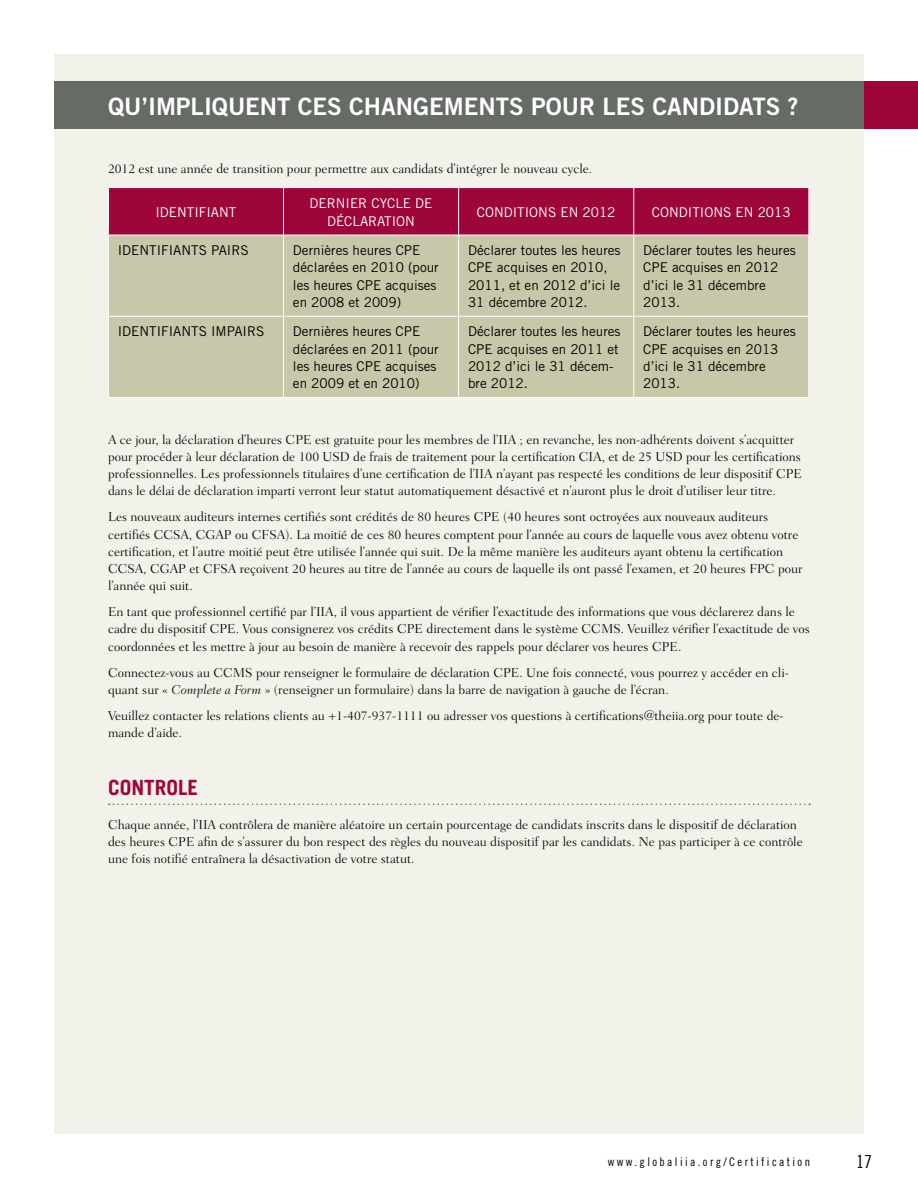
<style>
.page{position:relative;width:918px;height:1188px;background:#fff}
.page>*{position:absolute;margin:0;border:0;box-sizing:border-box;transform-origin:0 0}
.t1{font:24px "Trade Gothic Bold Two";color:#fff}
.t2{font:700 21px "Trade Gothic";color:#9d053b}
.t3{font:18px "Trade Gothic Cond Eighteen";color:#000}
.t4{font:13.5px/17.2px "Trade Gothic";color:#000}
.t5{font:13.5px/18px "Trade Gothic";color:#fff;text-align:center}
.t6{font:300 13.2px/17.2px "Fairfield LH";color:#000}
.t7{font:12px "Trade Gothic Cond Eighteen";letter-spacing:.2em;color:#000}
.s1{font-style:italic}
</style>
<div class="page">
<div style="left:54px;top:54px;width:810px;height:1080px;background:#f2f2eb"></div>
<div style="left:850px;top:81px;width:68px;height:48px;background:#9d053b"></div>
<div style="left:54px;top:81px;width:810px;height:48px;background:#666b66"></div>
<svg style="left:109px;top:804px;width:701px;height:1px"></svg>
<div style="left:109px;top:188px;width:699px;height:47px;background:#9d053b"></div>
<div style="left:109px;top:236px;width:699px;height:161px;background:#c9c7a9"></div>
<hr style="left:108px;top:187px;width:176px;height:1px;background:#fff">
<hr style="left:108px;top:188px;width:1px;height:47px;background:#fff">
<hr style="left:284px;top:187px;width:175px;height:1px;background:#fff">
<hr style="left:283px;top:188px;width:1px;height:47px;background:#fff">
<hr style="left:459px;top:187px;width:175px;height:1px;background:#fff">
<hr style="left:458px;top:188px;width:1px;height:47px;background:#fff">
<hr style="left:634px;top:187px;width:175px;height:1px;background:#fff">
<hr style="left:633px;top:188px;width:1px;height:47px;background:#fff">
<hr style="left:808px;top:188px;width:1px;height:47px;background:#fff">
<hr style="left:108px;top:235px;width:176px;height:1px;background:#fff">
<hr style="left:108px;top:235px;width:1px;height:81px;background:#fff">
<hr style="left:284px;top:235px;width:175px;height:1px;background:#fff">
<hr style="left:283px;top:235px;width:1px;height:81px;background:#fff">
<hr style="left:459px;top:235px;width:175px;height:1px;background:#fff">
<hr style="left:458px;top:235px;width:1px;height:81px;background:#fff">
<hr style="left:634px;top:235px;width:175px;height:1px;background:#fff">
<hr style="left:633px;top:235px;width:1px;height:81px;background:#fff">
<hr style="left:808px;top:235px;width:1px;height:81px;background:#fff">
<hr style="left:108px;top:316px;width:176px;height:1px;background:#fff">
<hr style="left:108px;top:317px;width:1px;height:80px;background:#fff">
<hr style="left:284px;top:316px;width:175px;height:1px;background:#fff">
<hr style="left:283px;top:317px;width:1px;height:80px;background:#fff">
<hr style="left:459px;top:316px;width:175px;height:1px;background:#fff">
<hr style="left:458px;top:317px;width:1px;height:80px;background:#fff">
<hr style="left:634px;top:316px;width:175px;height:1px;background:#fff">
<hr style="left:633px;top:317px;width:1px;height:80px;background:#fff">
<hr style="left:808px;top:317px;width:1px;height:80px;background:#fff">
<hr style="left:108px;top:397px;width:176px;height:1px;background:#fff">
<hr style="left:284px;top:397px;width:175px;height:1px;background:#fff">
<hr style="left:459px;top:397px;width:175px;height:1px;background:#fff">
<hr style="left:634px;top:397px;width:175px;height:1px;background:#fff">
<h1 class="t1" style="left:108px;top:91px;width:692px">QU’IMPLIQUENT CES CHANGEMENTS POUR LES CANDIDATS ?</h1>
<p class="t6" style="left:108px;top:160px;width:486px">2012 est une année de transition pour permettre aux candidats d’intégrer le nouveau cycle.</p>
<p class="t5" style="left:155px;top:203px;width:83px">IDENTIFIANT</p>
<p class="t5" style="left:310px;top:194px;width:124px">DERNIER CYCLE DE<br>DÉCLARATION</p>
<p class="t5" style="left:477px;top:203px;width:140px">CONDITIONS EN 2012</p>
<p class="t5" style="left:652px;top:203px;width:140px">CONDITIONS EN 2013</p>
<p class="t4" style="left:118px;top:241px;width:132px">IDENTIFIANTS PAIRS</p>
<p class="t4" style="left:293px;top:241px;width:147px">Dernières heures CPE déclarées en 2010 (pour les heures CPE acquises en 2008 et 2009)</p>
<p class="t4" style="left:468px;top:241px;width:154px">Déclarer toutes les heures<br>CPE acquises en 2010,<br>2011, et en 2012 d’ici le<br>31 décembre 2012.</p>
<p class="t4" style="left:643px;top:241px;width:154px">Déclarer toutes les heures<br>CPE acquises en 2012 d’ici le 31 décembre<br>2013.</p>
<p class="t4" style="left:118px;top:323px;width:148px">IDENTIFIANTS IMPAIRS</p>
<p class="t4" style="left:293px;top:323px;width:147px">Dernières heures CPE déclarées en 2011 (pour les heures CPE acquises en 2009 et en 2010)</p>
<p class="t4" style="left:468px;top:323px;width:154px">Déclarer toutes les heures<br>CPE acquises en 2011 et<br>2012 d’ici le 31 décem&shy;bre 2012.</p>
<p class="t4" style="left:643px;top:323px;width:154px">Déclarer toutes les heures<br>CPE acquises en 2013 d’ici le 31 décembre<br>2013.</p>
<p class="t6" style="left:108px;top:431px;width:696px">A ce jour, la déclaration d’heures CPE est gratuite pour les membres de l’IIA ; en revanche, les non-adhérents doivent s’acquitter pour procéder à leur déclaration de 100 USD de frais de traitement pour la certification CIA, et de 25 USD pour les certifications professionnelles. Les professionnels titulaires d’une certification de l’IIA n’ayant pas respecté les conditions de leur dispositif CPE dans le délai de déclaration imparti verront leur statut automatiquement désactivé et n’auront plus le droit d’utiliser leur titre.</p>
<p class="t6" style="left:108px;top:508px;width:696px">Les nouveaux auditeurs internes certifiés sont crédités de 80 heures CPE (40 heures sont octroyées aux nouveaux auditeurs certifiés CCSA, CGAP ou CFSA). La moitié de ces 80 heures comptent pour l’année au cours de laquelle vous avez obtenu votre certification, et l’autre moitié peut être utilisée l’année qui suit. De la même manière les auditeurs ayant obtenu la certification CCSA, CGAP et CFSA reçoivent 20 heures au titre de l’année au cours de laquelle ils ont passé l’examen, et 20 heures FPC pour l’année qui suit.</p>
<p class="t6" style="left:108px;top:603px;width:704px">En tant que professionnel certifié par l’IIA, il vous appartient de vérifier l’exactitude des informations que vous déclarerez dans le cadre du dispositif CPE. Vous consignerez vos crédits CPE directement dans le système CCMS. Veuillez vérifier l’exactitude de vos coordonnées et les mettre à jour au besoin de manière à recevoir des rappels pour déclarer vos heures CPE.</p>
<p class="t6" style="left:108px;top:664px;width:682px">Connectez-vous au CCMS pour renseigner le formulaire de déclaration CPE. Une fois connecté, vous pourrez y accéder en cli&shy;quant sur « <span class="s1">Complete a Form</span> » (renseigner un formulaire) dans la barre de navigation à gauche de l’écran.</p>
<p class="t6" style="left:108px;top:707px;width:677px">Veuillez contacter les relations clients au +1-407-937-1111 ou adresser vos questions à certifications@theiia.org pour toute de&shy;mande d’aide.</p>
<h2 class="t2" style="left:108px;top:775px;width:91px">CONTROLE</h2>
<p class="t6" style="left:108px;top:816px;width:696px">Chaque année, l’IIA contrôlera de manière aléatoire un certain pourcentage de candidats inscrits dans le dispositif de déclaration des heures CPE afin de s’assurer du bon respect des règles du nouveau dispositif par les candidats. Ne pas participer à ce contrôle une fois notifié entraînera la désactivation de votre statut.</p>
<p class="t7" style="left:608px;top:1154px;width:204px">www.globaliia.org/Certification</p>
<h3 class="t3" style="left:856px;top:1151px;width:17px">17</h3>
</div>
